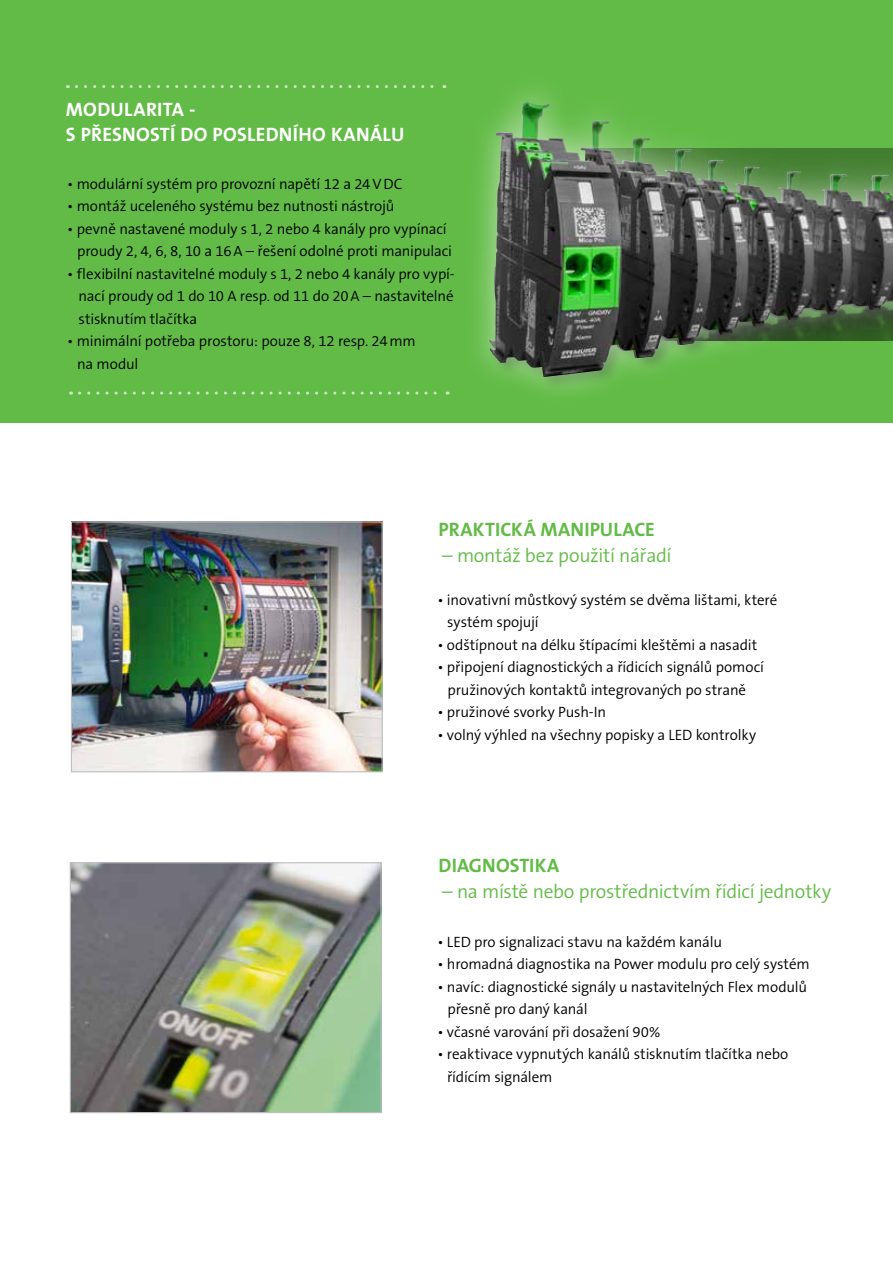
<style>
.page{position:relative;width:893px;height:1263px;background:#fff}
.page>*{position:absolute;margin:0;border:0;box-sizing:border-box;transform-origin:0 0}
.t1{font:300 19.5px "The Sans CE B4";letter-spacing:-.015em;color:#62bb46}
.t2{font:700 19.5px/25.5px "The Sans CE B7";letter-spacing:.12em;color:#fff}
.t3{font:700 19.5px "The Sans CE B7";letter-spacing:.085em;color:#62bb46}
.t4{font:700 19.5px "The Sans CE B7";letter-spacing:.045em;color:#62bb46}
.t5{font:300 15px/22.5px "The Sans CE B4";letter-spacing:-.01em;color:#000}
</style>
<div class="page">
<div style="left:0;top:0;width:893px;height:422px;background:#62bb46"></div>
<img style="left:73px;top:523px;width:308px;height:247px">
<div style="left:71px;top:521px;width:312px;height:251px;border:1px solid #bcbec0"></div>
<img style="left:72px;top:864px;width:308px;height:247px">
<div style="left:70px;top:862px;width:312px;height:251px;border:1px solid #bcbec0"></div>
<svg style="left:76px;top:85px;width:369px;height:3px"></svg>
<svg style="left:80px;top:392px;width:368px;height:3px"></svg>
<div style="left:462px;top:72px;width:431px;height:335px;background:#fff;opacity:.6"></div>
<img style="left:490px;top:103px;width:314px;height:274px">
<svg style="left:892px;top:348px;width:1px;height:75px"></svg>
<h1 class="t2" style="left:66px;top:98px;width:56px">MODULARITA</h1>
<h1 class="t2" style="left:66px;top:98px;width:340px;text-indent:123px">-<br>S PŘESNOSTÍ DO POSLEDNÍHO KANÁLU</h1>
<p class="t5" style="left:67px;top:173px;width:337px">• modulární systém pro provozní napětí 12 a 24VDC</p>
<p class="t5" style="left:67px;top:196px;width:329px">• montáž uceleného systému bez nutnosti nástrojů</p>
<p class="t5" style="left:77px;top:218px;width:376px;text-indent:-10px">• pevně nastavené moduly s 1, 2 nebo 4 kanály pro vypínací proudy 2, 4, 6, 8, 10 a 16A – řešení odolné proti manipulaci</p>
<p class="t5" style="left:79px;top:263px;width:378px;text-align:justify;text-indent:-11px">• flexibilní nastavitelné moduly s 1, 2 nebo 4 kanály pro vypí&shy;nací proudy od 1 do 10 A resp. od 11 do 20A – nastavitelné stisknutím tlačítka</p>
<p class="t5" style="left:77px;top:331px;width:340px;text-indent:-10px">• minimální potřeba prostoru: pouze 8, 12 resp. 24mm na modul</p>
<h1 class="t3" style="left:439px;top:519px;width:218px">PRAKTICKÁ MANIPULACE</h1>
<h1 class="t1" style="left:442px;top:545px;width:231px">– montáž bez použití nářadí</h1>
<p class="t5" style="left:447px;top:589px;width:332px;text-indent:-10px">• inovativní můstkový systém se dvěma lištami, které systém spojují</p>
<p class="t5" style="left:437px;top:634px;width:321px">• odštípnout na délku štípacími kleštěmi a nasadit</p>
<p class="t5" style="left:437px;top:657px;width:328px;text-align:center">• připojení diagnostických a řídicích signálů pomocí pružinových kontaktů integrovaných po straně</p>
<p class="t5" style="left:437px;top:702px;width:170px">• pružinové svorky Push-In</p>
<p class="t5" style="left:437px;top:724px;width:320px">• volný výhled na všechny popisky a LED kontrolky</p>
<h1 class="t4" style="left:439px;top:855px;width:120px">DIAGNOSTIKA</h1>
<h1 class="t1" style="left:442px;top:881px;width:390px">– na místě nebo prostřednictvím řídicí jednotky</h1>
<p class="t5" style="left:437px;top:931px;width:286px">• LED pro signalizaci stavu na každém kanálu</p>
<p class="t5" style="left:437px;top:954px;width:374px">• hromadná diagnostika na Power modulu pro celý systém</p>
<p class="t5" style="left:447px;top:976px;width:361px;text-indent:-10px">• navíc: diagnostické signály u nastavitelných Flex modulů přesně pro daný kanál</p>
<p class="t5" style="left:437px;top:1021px;width:224px">• včasné varování při dosažení 90%</p>
<p class="t5" style="left:447px;top:1044px;width:343px;text-indent:-10px">• reaktivace vypnutých kanálů stisknutím tlačítka nebo řídícím signálem</p>
</div>
